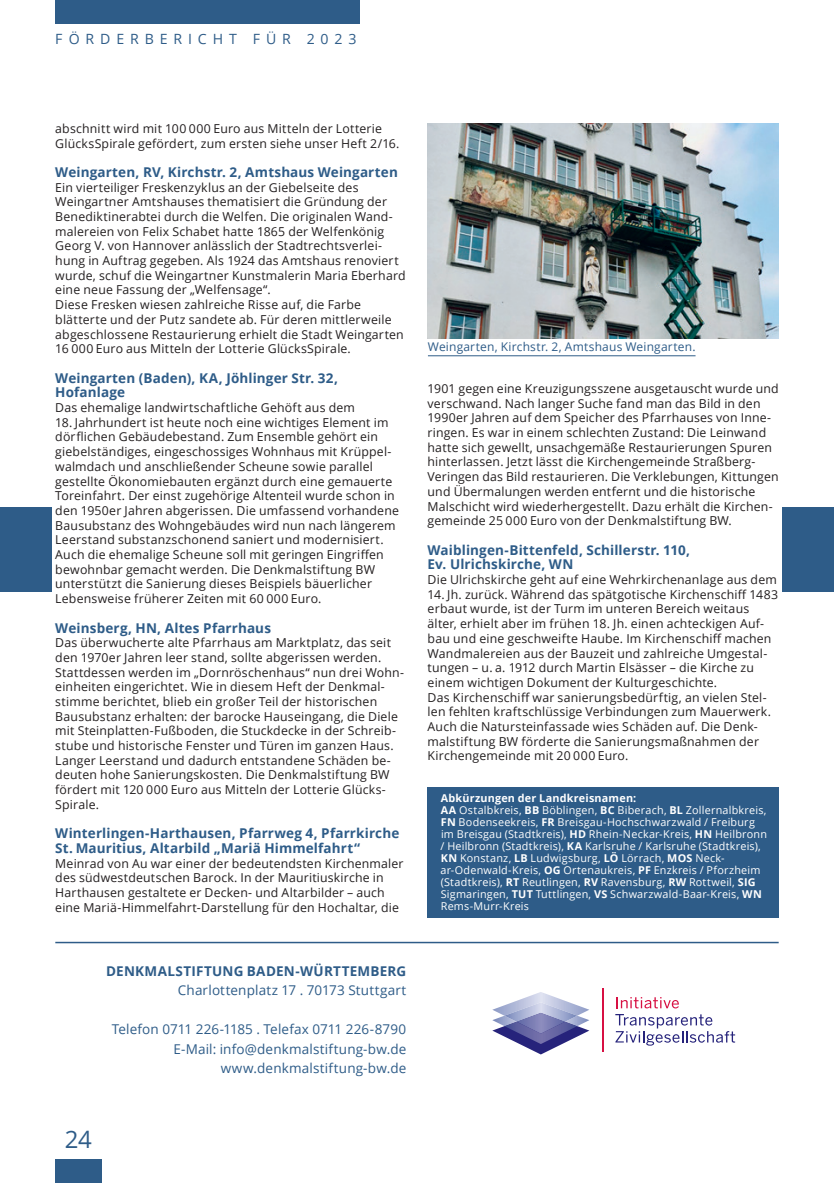
<style>
.page{position:relative;width:834px;height:1183px;background:#fff}
.page>*{position:absolute;margin:0;border:0;box-sizing:border-box;transform-origin:0 0}
.t1{font:24px "Open Sans";color:#2e5c88}
.t2{font:14.1px "Open Sans";letter-spacing:.425em;color:#2e5c88}
.t3{font:700 13.5px/14.7px "Open Sans";letter-spacing:.01em;color:#2e5c88}
.t4{font:13.5px/19.5px "Open Sans";letter-spacing:.01em;color:#2e5c88;text-align:right}
.t5{font:12.3px/14.7px "Open Sans";letter-spacing:.015em;color:#231f20}
.t6{font:12px "Open Sans";letter-spacing:.015em;color:#2e5c88}
.t7{font:10.8px/12px "Open Sans";letter-spacing:.02em;color:#fff}
.s1{font-weight:700}
</style>
<div class="page">
<div style="left:55px;top:1159px;width:46px;height:23px;background:#2e5c88"></div>
<div style="left:55px;top:0;width:305px;height:23px;background:#2e5c88"></div>
<div style="left:427px;top:787px;width:351px;height:129px;background:#2e5c88"></div>
<hr style="left:55px;top:941px;width:723px;height:2px;background:#2e5c88">
<svg style="left:492px;top:992px;width:97px;height:62px"></svg>
<img style="left:504px;top:1002px;width:73px;height:19px">
<img style="left:516px;top:1012px;width:49px;height:21px">
<svg style="left:615px;top:997px;width:120px;height:48px"></svg>
<hr style="left:602px;top:988px;width:2px;height:63px;background:#d71043">
<div style="left:0;top:507px;width:51px;height:84px;background:#2e5c88"></div>
<div style="left:782px;top:507px;width:51px;height:84px;background:#2e5c88"></div>
<img style="left:427px;top:123px;width:351px;height:215px">
<hr style="left:428px;top:355px;width:267px;height:1px;background:#2e5c88">
<p class="t2" style="left:55px;top:29px;width:57px">FÖRDE</p>
<p class="t2" style="left:130px;top:29px;width:159px">RBE RICHT Für</p>
<p class="t2" style="left:306px;top:29px;width:51px">2023</p>
<p class="t5" style="left:55px;top:121px;width:345px">abschnitt wird mit 100 000 Euro aus Mitteln der Lotterie<br>GlücksSpirale gefördert, zum ersten siehe unser Heft 2/16.</p>
<p class="t3" style="left:55px;top:164px;width:344px">Weingarten, RV, Kirchstr. 2, Amtshaus Weingarten</p>
<p class="t5" style="left:55px;top:179px;width:352px">Ein vierteiliger Freskenzyklus an der Giebelseite des Weingartner Amtshauses thematisiert die Gründung der Benediktinerabtei durch die Welfen. Die originalen Wand&shy;malereien von Felix Schabet hatte 1865 der Welfenkönig Georg V. von Hannover anlässlich der Stadtrechtsverlei&shy;hung in Auftrag gegeben. Als 1924 das Amtshaus renoviert wurde, schuf die Weingartner Kunstmalerin Maria Eberhard eine neue Fassung der „Welfensage“.<br>Diese Fresken wiesen zahlreiche Risse auf, die Farbe blätterte und der Putz sandete ab. Für deren mittlerweile abgeschlossene Restaurierung erhielt die Stadt Weingarten 16 000 Euro aus Mitteln der Lotterie GlücksSpirale.</p>
<p class="t3" style="left:55px;top:370px;width:284px">Weingarten (Baden), KA, Jöhlinger Str. 32,<br>Hofanlage</p>
<p class="t5" style="left:55px;top:400px;width:301px">Das ehemalige landwirtschaftliche Gehöft aus dem</p>
<p class="t5" style="left:55px;top:414px;width:345px">18. Jahrhundert ist heute noch eine wichtiges Element im dörflichen Gebäudebestand. Zum Ensemble gehört ein giebelständiges, eingeschossiges Wohnhaus mit Krüppel&shy;walmdach und anschließender Scheune sowie parallel gestellte Ökonomiebauten ergänzt durch eine gemauerte Toreinfahrt. Der einst zugehörige Altenteil wurde schon in den 1950er Jahren abgerissen. Die umfassend vorhandene Bausubstanz des Wohngebäudes wird nun nach längerem Leerstand substanzschonend saniert und modernisiert.<br>Auch die ehemalige Scheune soll mit geringen Eingriffen bewohnbar gemacht werden. Die Denkmalstiftung BW unterstützt die Sanierung dieses Beispiels bäuerlicher Lebensweise früherer Zeiten mit 60 000 Euro.</p>
<p class="t3" style="left:55px;top:619px;width:217px">Weinsberg, HN, Altes Pfarrhaus</p>
<p class="t5" style="left:55px;top:635px;width:349px">Das überwucherte alte Pfarrhaus am Marktplatz, das seit den 1970er Jahren leer stand, sollte abgerissen werden.<br>Stattdessen werden im „Dornröschenhaus“ nun drei Wohn&shy;einheiten eingerichtet. Wie in diesem Heft der Denkmal&shy;stimme berichtet, blieb ein großer Teil der historischen Bausubstanz erhalten: der barocke Hauseingang, die Diele mit Steinplatten-Fußboden, die Stuckdecke in der Schreib&shy;stube und historische Fenster und Türen im ganzen Haus.<br>Langer Leerstand und dadurch entstandene Schäden be&shy;deuten hohe Sanierungskosten. Die Denkmalstiftung BW fördert mit 120 000 Euro aus Mitteln der Lotterie Glücks-Spirale.</p>
<p class="t3" style="left:55px;top:825px;width:345px">Winterlingen-Harthausen, Pfarrweg 4, Pfarrkirche<br>St. Mauritius, Altarbild „Mariä Himmelfahrt“</p>
<p class="t5" style="left:55px;top:855px;width:349px">Meinrad von Au war einer der bedeutendsten Kirchenmaler des südwestdeutschen Barock. In der Mauritiuskirche in Harthausen gestaltete er Decken- und Altarbilder – auch eine Mariä-Himmelfahrt-Darstellung für den Hochaltar, die</p>
<p class="t3" style="left:106px;top:962px;width:21px">Denkmals</p>
<p class="t3" style="left:183px;top:962px;width:83px">tiftun g Baden-</p>
<p class="t3" style="left:300px;top:962px;width:60px">Württember</p>
<p class="t3" style="left:396px;top:962px;width:11px">g</p>
<p class="t4" style="left:178px;top:979px;width:230px">Charlottenplatz 17 . 70173 Stuttgart</p>
<p class="t4" style="left:112px;top:1018px;width:296px">Telefon 0711 226-1185 . Telefax 0711 226-8790<br>E-Mail: info@denkmalstiftung-bw.de www.denkmalstiftung-bw.de</p>
<p class="t6" style="left:428px;top:338px;width:269px">Weingarten, Kirchstr. 2, Amtshaus Weingarten.</p>
<p class="t5" style="left:427px;top:381px;width:352px">1901 gegen eine Kreuzigungsszene ausgetauscht wurde und verschwand. Nach langer Suche fand man das Bild in den 1990er Jahren auf dem Speicher des Pfarrhauses von Inne&shy;ringen. Es war in einem schlechten Zustand: Die Leinwand hatte sich gewellt, unsachgemäße Restaurierungen Spuren hinterlassen. Jetzt lässt die Kirchengemeinde Straßberg-Veringen das Bild restaurieren. Die Verklebungen, Kittungen und Ü bermalungen werden entfernt und die historische Malschicht wird wiederhergestellt. Dazu erhält die Kirchen&shy;gemeinde 25 000 Euro von der Denkmalstiftung BW.</p>
<p class="t3" style="left:427px;top:542px;width:264px">Waiblingen-Bittenfeld, Schillerstr. 110,<br>Ev. U lrichskirche, WN</p>
<p class="t5" style="left:427px;top:571px;width:351px">Die U lrichskirche geht auf eine Wehrkirchenanlage aus dem</p>
<p class="t5" style="left:427px;top:586px;width:352px">14. Jh. zurück. Während das spätgotische Kirchenschiff 1483 erbaut wurde, ist der Turm im unteren Bereich weitaus älter, erhielt aber im frühen 18. Jh. einen achteckigen Auf&shy;bau und eine geschweifte Haube. Im Kirchenschiff machen Wandmalereien aus der Bauzeit und zahlreiche U mgestal&shy;tungen – u. a. 1912 durch Martin Elsässer – die Kirche zu einem wichtigen Dokument der Kulturgeschichte.<br>Das Kirchenschiff war sanierungsbedürftig, an vielen Stel&shy;len fehlten kraftschlüssige Verbindungen zum Mauerwerk.<br>Auch die Natursteinfassade wies Schäden auf. Die Denk&shy;malstiftung BW förderte die Sanierungsmaßnahmen der Kirchengemeinde mit 20 000 Euro.</p>
<p class="t7" style="left:440px;top:791px;width:328px"><span class="s1">Abkürzungen der Landkreisnamen:<br>AA</span> Ostalbkreis, <span class="s1">BB</span> Böblingen, <span class="s1">BC</span> Biberach, <span class="s1">BL</span> Zollernalbkreis, <span class="s1">FN</span> Bodenseekreis, <span class="s1">FR</span> Breisgau-Hochschwarzwald / Freiburg im Breisgau (Stadtkreis), <span class="s1">HD</span> Rhein-Neckar-Kreis, <span class="s1">HN</span> Heilbronn / Heilbronn (Stadtkreis), <span class="s1">KA</span> Karlsruhe / Karlsruhe (Stadtkreis), <span class="s1">KN</span> Konstanz, <span class="s1">LB</span> Ludwigsburg, <span class="s1">LÖ</span> Lörrach, <span class="s1">MOS</span> N eck&shy;ar-Odenwald-Kreis, <span class="s1">OG</span> Ortenaukreis, <span class="s1">PF</span> Enzkreis / Pforzheim (Stadtkreis), <span class="s1">RT</span> Reutlingen, <span class="s1">RV</span> Ravensburg, <span class="s1">RW</span> Rottweil, <span class="s1">SIG </span>Sigmaringen, <span class="s1">TUT</span></p>
<p class="t7" style="left:535px;top:887px;width:227px">Tuttlingen, <span class="s1">VS</span> Schwarzwald-Baar-Kreis, <span class="s1">WN</span></p>
<p class="t7" style="left:441px;top:899px;width:90px">Rems-Murr-Kreis</p>
<h1 class="t1" style="left:65px;top:1122px;width:29px">24</h1>
</div>
